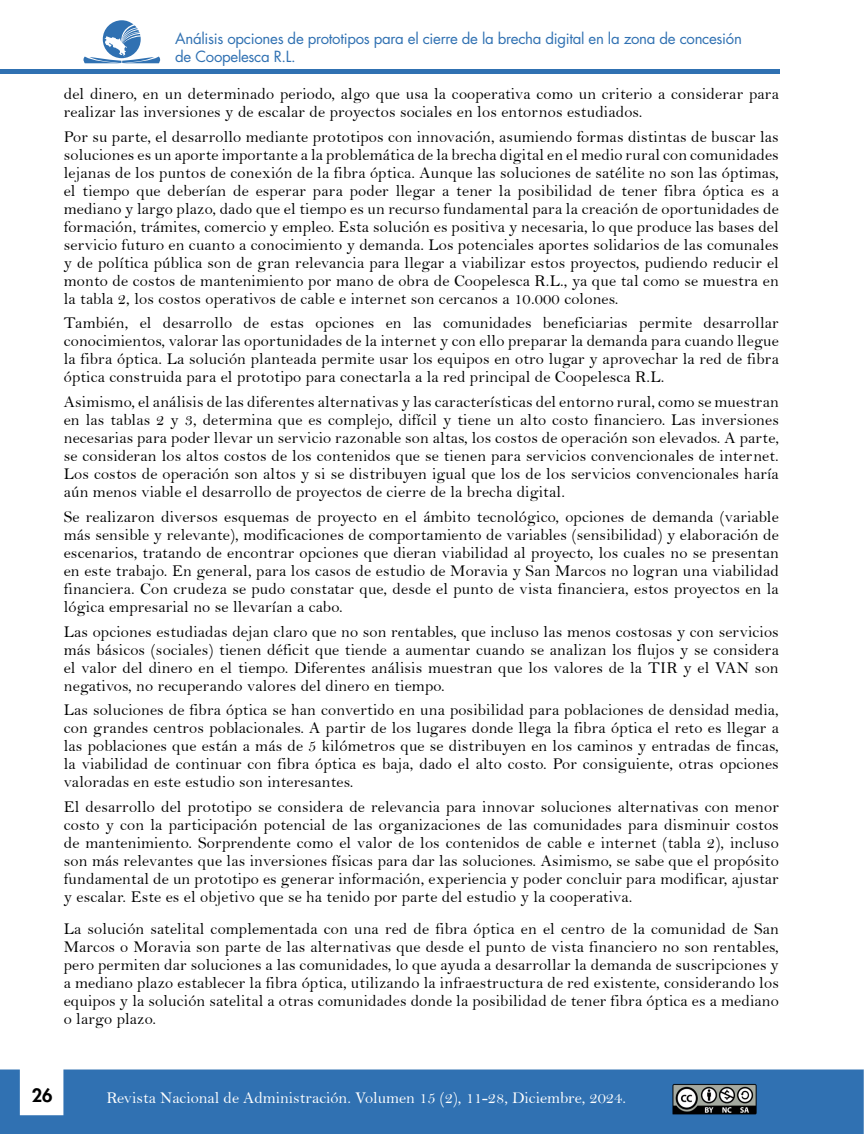
<style>
.page{position:relative;width:864px;height:1134px;background:#fff}
.page>*{position:absolute;margin:0;border:0;box-sizing:border-box;transform-origin:0 0}
.t1{font:800 18px "Futura Std";color:#000}
.t2{font:16.5px/18px "Bell";letter-spacing:.01em;color:#000;text-align:justify}
.t3{font:16.5px "Bell";color:#fff}
.t4{font:15px/18px "Futura Std";letter-spacing:-.02em;color:#3071b2}
</style>
<div class="page">
<div style="left:0;top:69px;width:780px;height:5px;background:#3071b2"></div>
<svg style="left:83px;top:20px;width:78px;height:43px"></svg>
<div style="left:0;top:1070px;width:864px;height:64px;background:#3071b2"></div>
<img style="left:670px;top:1083px;width:90px;height:31px">
<p class="t4" style="left:175px;top:30px;width:568px">Análisis opciones de prototipos para el cierre de la brecha digital en la zona de concesión de Coopelesca R.L.</p>
<p class="t2" style="left:64px;top:84px;width:717px">del dinero, en un determinado periodo, algo que usa la cooperativa como un criterio a considerar para realizar las inversiones y de escalar de proyectos sociales en los entornos estudiados.</p>
<p class="t2" style="left:64px;top:127px;width:717px">Por su parte, el desarrollo mediante prototipos con innovación, asumiendo formas distintas de buscar las soluciones es un aporte importante a la problemática de la brecha digital en el medio rural con comunidades lejanas de los puntos de conexión de la fibra óptica. Aunque las soluciones de satélite no son las óptimas, el tiempo que deberían de esperar para poder llegar a tener la posibilidad de tener fibra óptica es a mediano y largo plazo, dado que el tiempo es un recurso fundamental para la creación de oportunidades de formación, trámites, comercio y empleo. Esta solución es positiva y necesaria, lo que produce las bases del servicio futuro en cuanto a conocimiento y demanda. Los potenciales aportes solidarios de las comunales y de política pública son de gran relevancia para llegar a viabilizar estos proyectos, pudiendo reducir el monto de costos de mantenimiento por mano de obra de Coopelesca R.L., ya que tal como se muestra en la tabla 2, los costos operativos de cable e internet son cercanos a 10.000 colones.</p>
<p class="t2" style="left:64px;top:314px;width:717px">También, el desarrollo de estas opciones en las comunidades beneficiarias permite desarrollar conocimientos, valorar las oportunidades de la internet y con ello preparar la demanda para cuando llegue la fibra óptica. La solución planteada permite usar los equipos en otro lugar y aprovechar la red de fibra óptica construida para el prototipo para conectarla a la red principal de Coopelesca R.L.</p>
<p class="t2" style="left:64px;top:393px;width:717px">Asimismo, el análisis de las diferentes alternativas y las características del entorno rural, como se muestran en las tablas 2 y 3, determina que es complejo, difícil y tiene un alto costo financiero. Las inversiones necesarias para poder llevar un servicio razonable son altas, los costos de operación son elevados. A parte, se consideran los altos costos de los contenidos que se tienen para servicios convencionales de internet.<br>Los costos de operación son altos y si se distribuyen igual que los de los servicios convencionales haría aún menos viable el desarrollo de proyectos de cierre de la brecha digital.</p>
<p class="t2" style="left:64px;top:507px;width:717px">Se realizaron diversos esquemas de proyecto en el ámbito tecnológico, opciones de demanda (variable más sensible y relevante), modificaciones de comportamiento de variables (sensibilidad) y elaboración de escenarios, tratando de encontrar opciones que dieran viabilidad al proyecto, los cuales no se presentan en este trabajo. En general, para los casos de estudio de Moravia y San Marcos no logran una viabilidad financiera. Con crudeza se pudo constatar que, desde el punto de vista financiera, estos proyectos en la lógica empresarial no se llevarían a cabo.</p>
<p class="t2" style="left:64px;top:622px;width:717px">Las opciones estudiadas dejan claro que no son rentables, que incluso las menos costosas y con servicios más básicos (sociales) tienen déficit que tiende a aumentar cuando se analizan los flujos y se considera el valor del dinero en el tiempo. Diferentes análisis muestran que los valores de la TIR y el VAN son negativos, no recuperando valores del dinero en tiempo.</p>
<p class="t2" style="left:64px;top:701px;width:717px">Las soluciones de fibra óptica se han convertido en una posibilidad para poblaciones de densidad media, con grandes centros poblacionales. A partir de los lugares donde llega la fibra óptica el reto es llegar a las poblaciones que están a más de 5 kilómetros que se distribuyen en los caminos y entradas de fincas, la viabilidad de continuar con fibra óptica es baja, dado el alto costo. Por consiguiente, otras opciones valoradas en este estudio son interesantes.</p>
<p class="t2" style="left:64px;top:798px;width:717px">El desarrollo del prototipo se considera de relevancia para innovar soluciones alternativas con menor costo y con la participación potencial de las organizaciones de las comunidades para disminuir costos de mantenimiento. Sorprendente como el valor de los contenidos de cable e internet (tabla 2), incluso son más relevantes que las inversiones físicas para dar las soluciones. Asimismo, se sabe que el propósito fundamental de un prototipo es generar información, experiencia y poder concluir para modificar, ajustar y escalar. Este es el objetivo que se ha tenido por parte del estudio y la cooperativa.</p>
<p class="t2" style="left:64px;top:919px;width:717px">La solución satelital complementada con una red de fibra óptica en el centro de la comunidad de San Marcos o Moravia son parte de las alternativas que desde el punto de vista financiero no son rentables, pero permiten dar soluciones a las comunidades, lo que ayuda a desarrollar la demanda de suscripciones y a mediano plazo establecer la fibra óptica, utilizando la infraestructura de red existente, considerando los equipos y la solución satelital a otras comunidades donde la posibilidad de tener fibra óptica es a mediano o largo plazo.</p>
<p class="t1" style="left:32px;top:1084px;width:22px">26</p>
<p class="t3" style="left:106px;top:1088px;width:521px">Revista Nacional de Administración. Volumen 15 (2), 11-28, Diciembre, 2024.</p>
</div>
